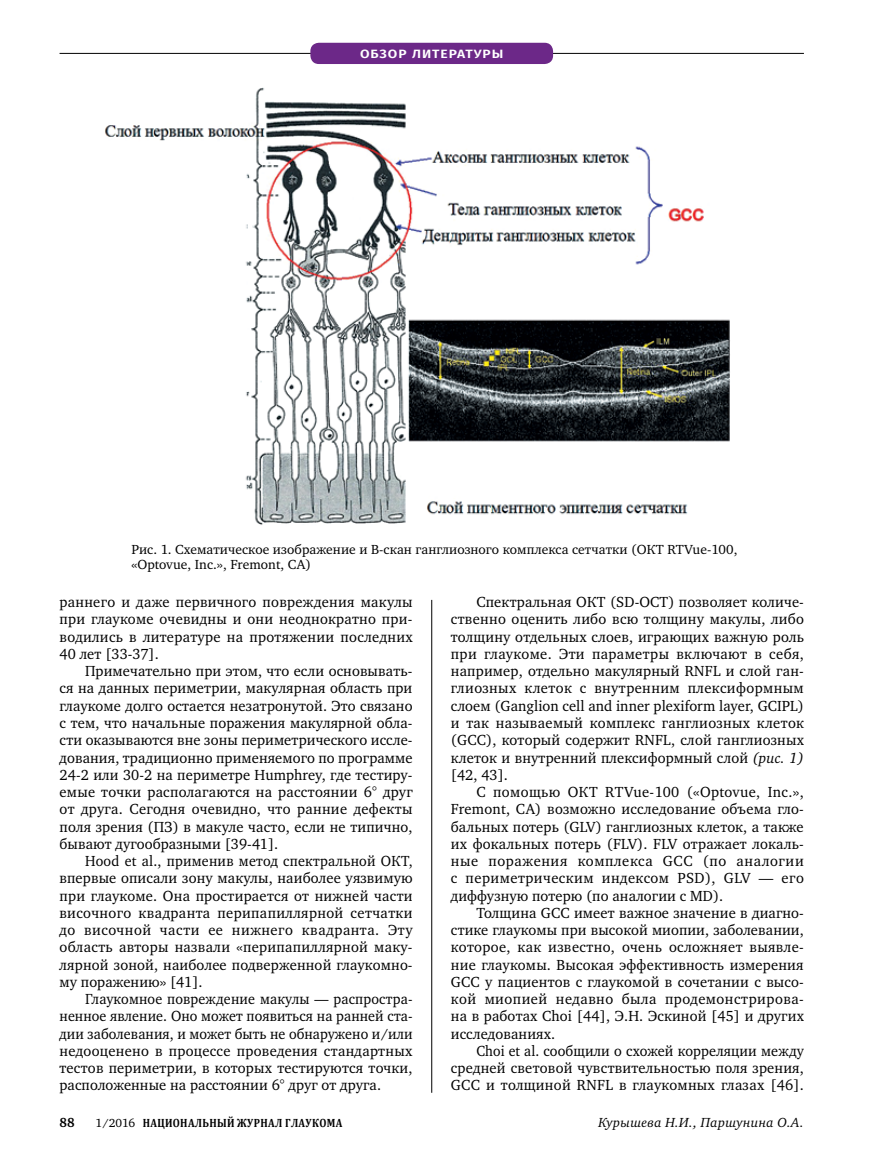
<style>
.page{position:relative;width:872px;height:1170px;background:#fff}
.page>*{position:absolute;margin:0;border:0;box-sizing:border-box;transform-origin:0 0}
.t1{font:15px/17.2px "Charter C";letter-spacing:.01em;color:#000;text-align:justify}
.t2{font:15px/17.2px "Charter C";letter-spacing:.01em;color:#000;text-align:justify;scale:.94 1}
.t3{font:15px/17.2px "Charter C";letter-spacing:.01em;color:#000;text-align:justify;scale:.92 1}
.t4{font:13.5px/15px "Charter C";letter-spacing:.005em;color:#000}
.t5{font:italic 13.5px "Charter C";letter-spacing:.02em;color:#000}
.t6{font:700 13.5px "Charter C";color:#000}
.t7{font:700 12px "Cambria";letter-spacing:.03em;color:#000;scale:.85 1}
.t8{font:600 12px "Fira Sans";letter-spacing:.07em;color:#fff;scale:1.15 1}
.s1{font-family:"Charter C";font-weight:400}
.s2{font-style:italic}
</style>
<div class="page">
<hr style="left:60px;top:53px;width:744px;height:1px;background:#000">
<div style="left:310px;top:43px;width:243px;height:21px;background:#6c2888;border-radius:9px"></div>
<img style="left:104px;top:87px;width:626px;height:438px">
<hr style="left:431px;top:600px;width:1px;height:492px;background:#000">
<p class="t8" style="left:360px;top:44px;width:126px">ОБЗОР ЛИТЕРАТУРЫ</p>
<p class="t4" style="left:131px;top:542px;width:607px">Рис. 1. Схематическое изображение и B-скан ганглиозного комплекса сетчатки (ОКТ RTVue-100, «Optovue, Inc.», Fremont, CA)</p>
<p class="t1" style="left:60px;top:593px;width:355px">раннего и даже первичного повреждения макулы при глаукоме очевидны и они неоднократно при&shy;водились в литературе на протяжении последних 40 лет [33-37].</p>
<p class="t1" style="left:60px;top:662px;width:355px;text-indent:26px">Примечательно при этом, что если основывать&shy;ся на данных периметрии, макулярная область при глаукоме долго остается незатронутой. Это связано с тем, что начальные поражения макулярной обла&shy;сти оказываются вне зоны периметрического иссле&shy;дования, традиционно применяемого по программе 24-2 или 30-2 на периметре Humphrey, где тестиру&shy;емые точки располагаются на расстоянии 6° друг от друга. Сегодня очевидно, что ранние дефекты поля зрения (ПЗ) в макуле часто, если не типично, бывают дугообразными [39-41].</p>
<p class="t2" style="left:60px;top:852px;width:377px;text-indent:26px">Hood et al., применив метод спектральной ОКТ, впервые описали зону макулы, наиболее уязвимую при глаукоме. Она простирается от нижней части височного квадранта перипапиллярной сетчатки до височной части ее нижнего квадранта. Эту область авторы назвали «перипапиллярной маку&shy;лярной зоной, наиболее подверженной глаукомно&shy;му поражению» [41].</p>
<p class="t2" style="left:60px;top:990px;width:377px;text-indent:26px">Глаукомное повреждение макулы — распростра&shy;ненное явление. Оно может появиться на ранней ста&shy;дии заболевания, и может быть не обнаружено и/или недооценено в процессе проведения стандартных тестов периметрии, в которых тестируются точки, расположенные на расстоянии 6° друг от друга.</p>
<p class="t6" style="left:60px;top:1115px;width:17px">88</p>
<p class="t7" style="left:95px;top:1115px;width:292px"><span class="s1">1/2016</span> НАЦИОНАЛЬНЫЙ ЖУРНАЛ ГЛАУКОМА</p>
<p class="t1" style="left:451px;top:593px;width:355px;text-indent:26px">Спектральная ОКТ (SD-OСТ) позволяет количе&shy;ственно оценить либо всю толщину макулы, либо толщину отдельных слоев, играющих важную роль при глаукоме. Эти параметры включают в себя, например, отдельно макулярный RNFL и слой ган&shy;глиозных клеток с внутренним плексиформным слоем (Ganglion cell and inner plexiform layer, GCIPL) и так называемый комплекс ганглиозных клеток (GCC), который содержит RNFL, слой ганглиозных клеток и внутренний плексиформный слой <span class="s2">(рис. 1) </span>[42, 43].</p>
<p class="t1" style="left:451px;top:783px;width:354px;text-indent:26px">С помощью ОКТ RTVue-100 («Optovue, Inc.», Fremont, CA) возможно исследование объема гло&shy;бальных потерь (GLV) ганглиозных клеток, а также их фокальных потерь (FLV). FLV отражает локаль&shy;ные поражения комплекса GCC (по аналогии с периметрическим индексом PSD), GLV — его диффузную потерю (по аналогии с MD).</p>
<p class="t1" style="left:451px;top:904px;width:355px;text-indent:26px">Толщина GCC имеет важное значение в диагно&shy;стике глаукомы при высокой миопии, заболевании, которое, как известно, очень осложняет выявле&shy;ние глаукомы. Высокая эффективность измерения GCC у пациентов с глаукомой в сочетании с высо&shy;кой миопией недавно была продемонстрирова&shy;на в работах Choi [44], Э.Н. Эскиной [45] и других исследованиях.</p>
<p class="t3" style="left:451px;top:1042px;width:385px;text-indent:26px">Choi et al. сообщили о схожей корреляции между средней cветовой чувствительностью поля зрения, GCC и толщиной RNFL в глаукомных глазах [46].</p>
<p class="t5" style="left:598px;top:1115px;width:207px">Курышева Н.И., Паршунина О.А.</p>
</div>
